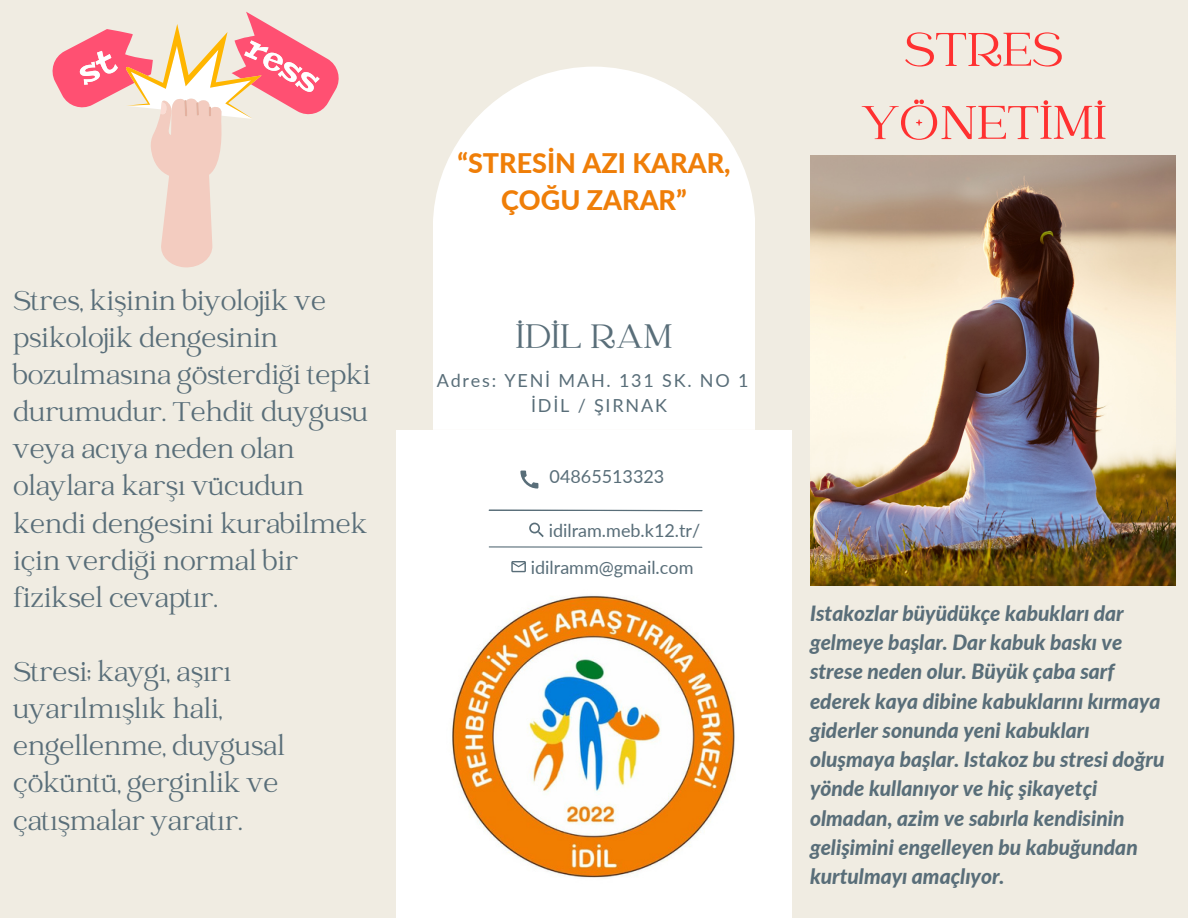
<style>
.page{position:relative;width:1188px;height:918px;background:#f0ece2}
.page>*{position:absolute;margin:0;border:0;box-sizing:border-box;transform-origin:0 0}
.t1{font:52.5px/73.2px "Catchy Mager";color:#ff3131;text-align:center}
.t2{font:37.5px "Catchy Mager";color:#596e79}
.t3{font:30px/37.2px "Catchy Mager";color:#596e79}
.t4{font:800 27px/37.2px "Lato";color:#ef7e08;text-align:center}
.t5{font:italic 800 21px/29.2px "Lato";color:#596e79}
.t6{font:18px/37.5px "Lato";color:#596e79}
.t7{font:18px/24.8px "Lato";letter-spacing:.1em;color:#596e79}
</style>
<div class="page">
<div style="left:396px;top:430px;width:395px;height:488px;background:#fff"></div>
<svg style="left:433px;top:67px;width:322px;height:363px;background:#fdfdfc"></svg>
<svg style="left:520px;top:471px;width:18px;height:18px"></svg>
<svg style="left:529px;top:523px;width:15px;height:14px"></svg>
<svg style="left:511px;top:561px;width:15px;height:11px"></svg>
<hr style="left:489px;top:510px;width:213px;height:1px;background:#596e79">
<hr style="left:489px;top:546px;width:213px;height:2px;background:#596e79">
<svg style="left:52px;top:12px;width:287px;height:256px"></svg>
<img style="left:452px;top:595px;width:283px;height:283px">
<img style="left:810px;top:156px;width:366px;height:430px">
<h3 class="t3" style="left:14px;top:284px;width:359px">Stres, kişinin biyolojik ve psikolojik dengesinin bozulmasına gösterdiği tepki durumudur. Tehdit duygusu veya acıya neden olan olaylara karşı vücudun kendi dengesini kurabilmek için verdiği normal bir fiziksel cevaptır.</h3>
<h3 class="t3" style="left:14px;top:655px;width:273px">Stresi; kaygı, aşırı uyarılmışlık hali, engellenme, duygusal çöküntü, gerginlik ve çatışmalar yaratır.</h3>
<p class="t4" style="left:457px;top:144px;width:275px">“STRESİN AZI KARAR,<br>ÇOĞU ZARAR”</p>
<h2 class="t2" style="left:516px;top:318px;width:158px">İDİL RAM</h2>
<p class="t7" style="left:531px;top:368px;width:219px;text-indent:-94px">Adres: YENİ MAH. 131 SK. NO 1<br>İDİL / ŞIRNAK</p>
<p class="t6" style="left:550px;top:457px;width:116px">04865513323</p>
<p class="t6" style="left:531px;top:511px;width:171px;text-indent:18px">idilram.meb.k12.tr/ idilramm@gmail.com</p>
<h1 class="t1" style="left:861px;top:17px;width:248px">STRES<br>YÖNETİMİ</h1>
<p class="t5" style="left:810px;top:598px;width:356px">Istakozlar büyüdükçe kabukları dar gelmeye başlar. Dar kabuk baskı ve strese neden olur. Büyük çaba sarf ederek kaya dibine kabuklarını kırmaya giderler sonunda yeni kabukları oluşmaya başlar. Istakoz bu stresi doğru yönde kullanıyor ve hiç şikayetçi olmadan, azim ve sabırla kendisinin gelişimini engelleyen bu kabuğundan kurtulmayı amaçlıyor.</p>
</div>
